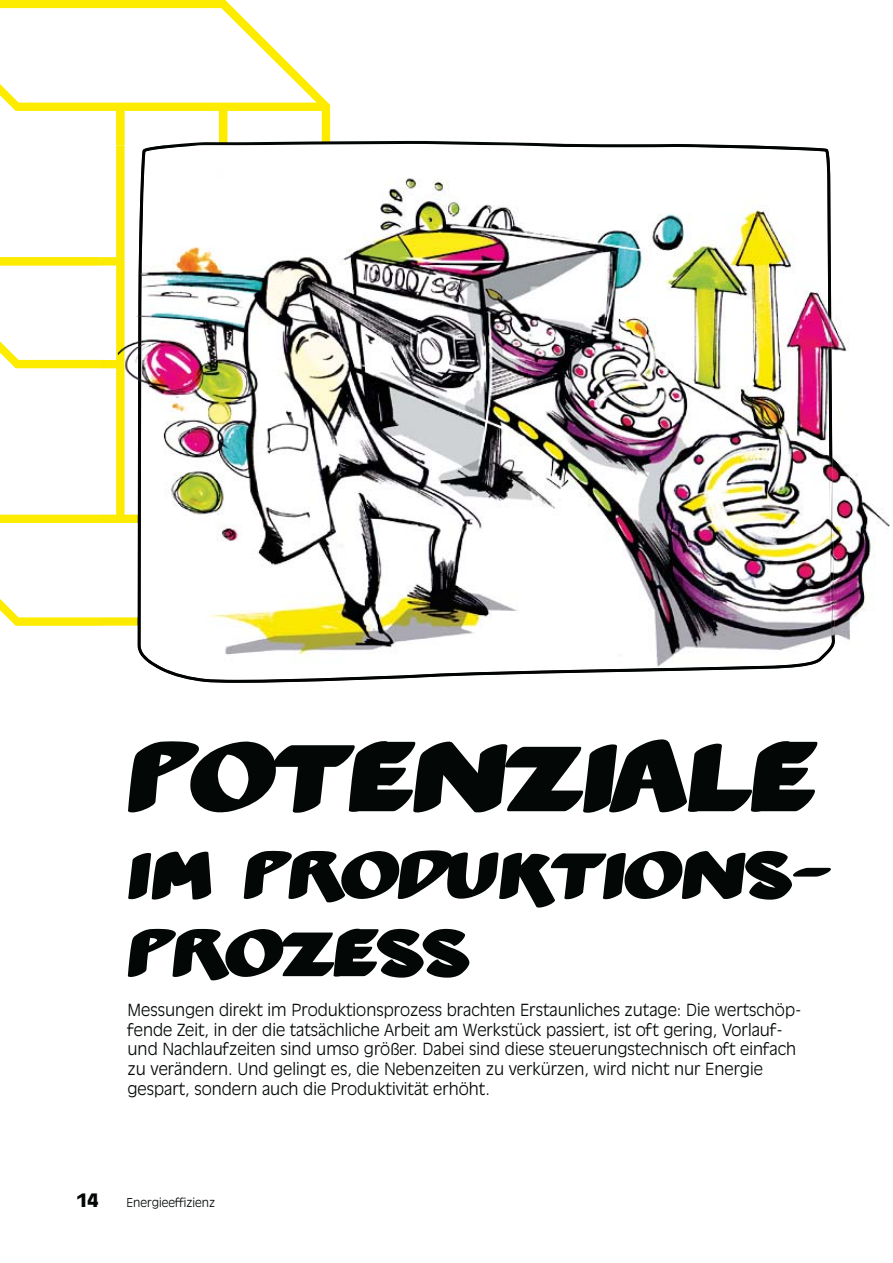
<style>
.page{position:relative;width:893px;height:1263px;background:#fff}
.page>*{position:absolute;margin:0;border:0;box-sizing:border-box;transform-origin:0 0}
.t1{font:300 761.55px "Vitreous";color:#fdec00}
.t2{font:700 97.5px "Hetilica";letter-spacing:.02em;color:#030806}
.t3{font:700 66px/78px "Hetilica";letter-spacing:.02em;color:#030806}
.t4{font:900 18px "Antique Olive Std";color:#030806}
.t5{font:300 16.5px/19.8px "Antique Olive Std";color:#030806}
.t6{font:300 12px "Antique Olive Std";color:#030806}
</style>
<div class="page">
<img style="left:137px;top:317px;width:752px;height:332px">
<img style="left:100px;top:146px;width:38px;height:480px">
<img style="left:138px;top:513px;width:1px;height:113px">
<img style="left:139px;top:146px;width:695px;height:535px">
<h1 class="t1" style="left:-134px;top:-191px;width:503px">3</h1>
<h2 class="t2" style="left:128px;top:738px;width:688px">POTENZIALE</h2>
<h3 class="t3" style="left:128px;top:843px;width:706px">IM PRODUKTIONS-<br>PROZESS</h3>
<p class="t5" style="left:128px;top:1000px;width:675px">Messungen direkt im Produktionsprozess brachten Erstaunliches zutage: Die wertschöp&shy;fende Zeit, in der die tatsächliche Arbeit am Werkstück passiert, ist oft gering, Vorlauf&shy;und Nachlaufzeiten sind umso größer. Dabei sind diese steuerungstechnisch oft einfach zu verändern. Und gelingt es, die Nebenzeiten zu verkürzen, wird nicht nur Energie gespart, sondern auch die Produktivität erhöht.</p>
<p class="t4" style="left:77px;top:1190px;width:24px">14</p>
<p class="t6" style="left:127px;top:1197px;width:90px">Energieeffizienz</p>
</div>
